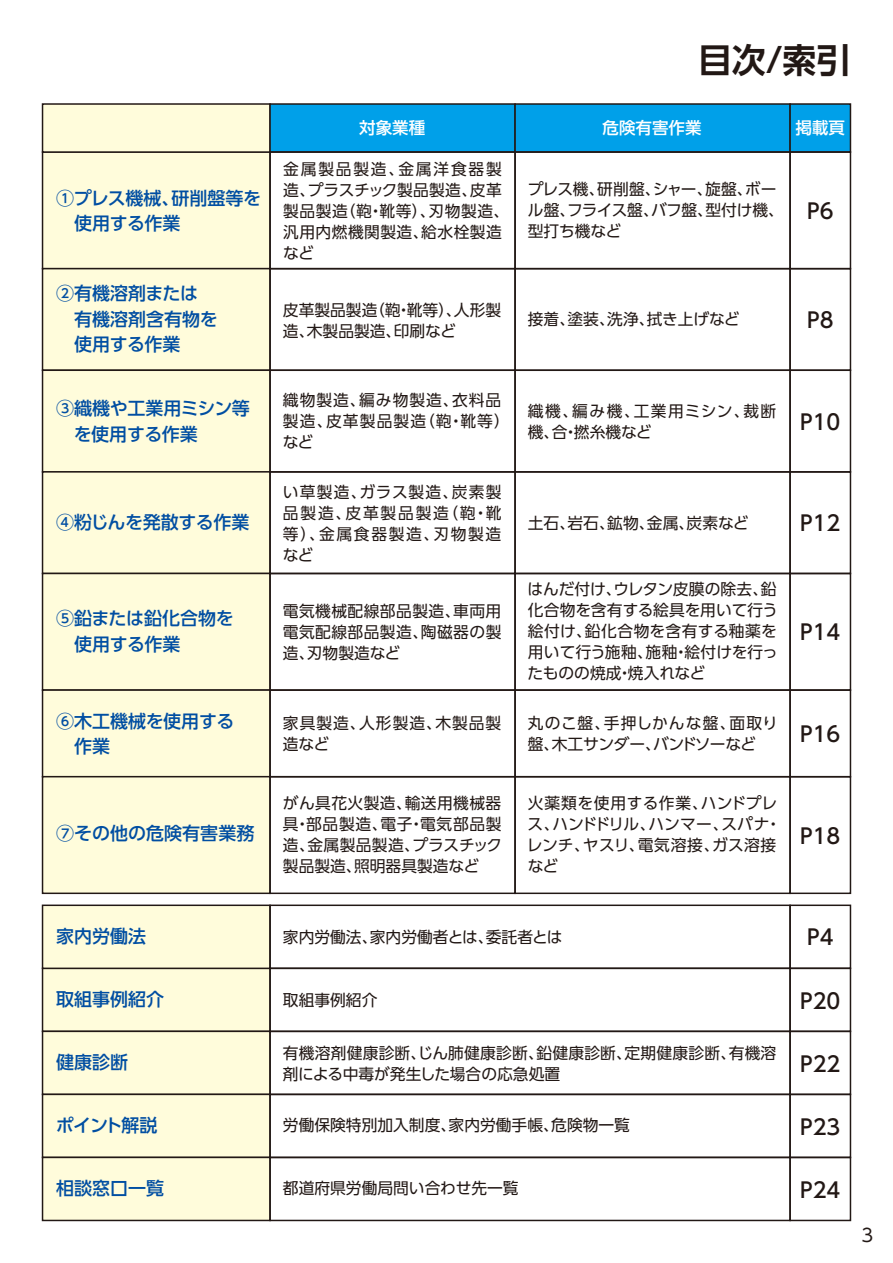
<style>
.page{position:relative;width:893px;height:1263px;background:#fff}
.page>*{position:absolute;margin:0;border:0;box-sizing:border-box;transform-origin:0 0}
.t1{font:700 33.9px "UD Shin Go Pro De";color:#221815}
.t2{font:500 21px "UD Shin Go Pro";color:#221815}
.t3{font:500 18px/25.5px "UD Shin Go Pro";color:#004ea2}
.t4{font:500 18px "UD Shin Go Pro";letter-spacing:-.02em;color:#004ea2}
.t5{font:18px "UD Shin Go Pro";color:#221815}
.t6{font:500 16.5px "UD Shin Go Pro";color:#fff}
.t7{font:15.75px/21px "UD Shin Go Pro";letter-spacing:.005em;color:#221815}
.t8{font:15.75px/21px "UD Shin Go Pro";letter-spacing:.025em;color:#221815}
.t9{font:15.75px/21px "UD Shin Go Pro";letter-spacing:.065em;color:#221815}
.t10{font:15.75px/21px "UD Shin Go Pro";letter-spacing:-.015em;color:#221815}
.t11{font:15.75px/21px "UD Shin Go Pro";letter-spacing:.055em;color:#221815}
</style>
<div class="page">
<div style="left:42px;top:967px;width:229px;height:65px;background:#fffcdb"></div>
<div style="left:42px;top:1030px;width:229px;height:65px;background:#fffcdb;border:2px solid #221815"></div>
<div style="left:42px;top:1094px;width:229px;height:64px;background:#fffcdb;border:2px solid #221815"></div>
<div style="left:42px;top:1157px;width:229px;height:64px;background:#fffcdb;border:2px solid #221815"></div>
<div style="left:42px;top:151px;width:229px;height:118px;background:#fffcdb"></div>
<div style="left:42px;top:268px;width:229px;height:103px;background:#fffcdb;border:2px solid #221815"></div>
<div style="left:42px;top:369px;width:229px;height:104px;background:#fffcdb;border:2px solid #221815"></div>
<div style="left:42px;top:471px;width:229px;height:103px;background:#fffcdb;border:2px solid #221815"></div>
<div style="left:42px;top:573px;width:229px;height:118px;background:#fffcdb;border:2px solid #221815"></div>
<div style="left:42px;top:689px;width:229px;height:88px;background:#fffcdb;border:2px solid #221815"></div>
<div style="left:42px;top:776px;width:229px;height:118px;background:#fffcdb;border:2px solid #221815"></div>
<div style="left:42px;top:103px;width:229px;height:50px;background:#fffcdb;border:2px solid #221815"></div>
<div style="left:269px;top:103px;width:247px;height:50px;background:#00a0e9;border:2px solid #221815"></div>
<div style="left:514px;top:103px;width:277px;height:50px;background:#00a0e9;border:2px solid #221815"></div>
<div style="left:789px;top:103px;width:62px;height:50px;background:#00a0e9;border:2px solid #221815"></div>
<div style="left:789px;top:967px;width:62px;height:65px;border:2px solid #221815"></div>
<div style="left:269px;top:1030px;width:522px;height:65px;border:2px solid #221815"></div>
<div style="left:789px;top:1030px;width:62px;height:65px;border:2px solid #221815"></div>
<div style="left:269px;top:1094px;width:522px;height:64px;border:2px solid #221815"></div>
<div style="left:789px;top:1094px;width:62px;height:64px;border:2px solid #221815"></div>
<div style="left:269px;top:1157px;width:522px;height:64px;border:2px solid #221815"></div>
<div style="left:789px;top:1157px;width:62px;height:64px;border:2px solid #221815"></div>
<div style="left:789px;top:151px;width:62px;height:118px;border:2px solid #221815"></div>
<div style="left:514px;top:151px;width:277px;height:118px;border:2px solid #221815"></div>
<div style="left:269px;top:151px;width:247px;height:118px;border:2px solid #221815"></div>
<div style="left:789px;top:268px;width:62px;height:103px;border:2px solid #221815"></div>
<div style="left:514px;top:268px;width:277px;height:103px;border:2px solid #221815"></div>
<div style="left:269px;top:268px;width:247px;height:103px;border:2px solid #221815"></div>
<div style="left:789px;top:369px;width:62px;height:104px;border:2px solid #221815"></div>
<div style="left:514px;top:369px;width:277px;height:104px;border:2px solid #221815"></div>
<div style="left:269px;top:369px;width:247px;height:104px;border:2px solid #221815"></div>
<div style="left:789px;top:471px;width:62px;height:103px;border:2px solid #221815"></div>
<div style="left:514px;top:471px;width:277px;height:103px;border:2px solid #221815"></div>
<div style="left:269px;top:471px;width:247px;height:103px;border:2px solid #221815"></div>
<div style="left:789px;top:573px;width:62px;height:118px;border:2px solid #221815"></div>
<div style="left:514px;top:573px;width:277px;height:118px;border:2px solid #221815"></div>
<div style="left:269px;top:573px;width:247px;height:118px;border:2px solid #221815"></div>
<div style="left:789px;top:689px;width:62px;height:88px;border:2px solid #221815"></div>
<div style="left:514px;top:689px;width:277px;height:88px;border:2px solid #221815"></div>
<div style="left:269px;top:689px;width:247px;height:88px;border:2px solid #221815"></div>
<div style="left:789px;top:776px;width:62px;height:118px;border:2px solid #221815"></div>
<div style="left:514px;top:776px;width:277px;height:118px;border:2px solid #221815"></div>
<div style="left:269px;top:776px;width:247px;height:118px;border:2px solid #221815"></div>
<div style="left:42px;top:904px;width:229px;height:65px;background:#fffcdb;border:2px solid #221815"></div>
<div style="left:269px;top:904px;width:522px;height:65px;border:2px solid #221815"></div>
<div style="left:789px;top:904px;width:62px;height:65px;border:2px solid #221815"></div>
<p class="t3" style="left:56px;top:184px;width:206px">①プレス機械、研削盤等を　使用する作業</p>
<p class="t3" style="left:56px;top:280px;width:163px">②有機溶剤または　有機溶剤含有物を　使用する作業</p>
<p class="t3" style="left:56px;top:395px;width:195px">③織機や工業用ミシン等　を使用する作業</p>
<p class="t4" style="left:56px;top:507px;width:195px">④粉じんを発散する作業</p>
<p class="t3" style="left:56px;top:605px;width:179px">⑤鉛または鉛化合物を　使用する作業</p>
<p class="t3" style="left:56px;top:708px;width:180px">⑥木工機械を使用する　作業</p>
<p class="t3" style="left:56px;top:820px;width:200px">⑦その他の危険有害業務</p>
<h1 class="t1" style="left:698px;top:32px;width:154px">目次/索引</h1>
<p class="t6" style="left:359px;top:115px;width:67px">対象業種</p>
<p class="t6" style="left:603px;top:115px;width:100px">危険有害作業</p>
<p class="t6" style="left:795px;top:115px;width:51px">掲載頁</p>
<p class="t8" style="left:283px;top:158px;width:228px">金属製品製造、金属洋食器製造、プラスチック製品製造、皮革製品製造（鞄・靴等）、刃物製造、汎用内燃機関製造、給水栓製造など</p>
<p class="t10" style="left:528px;top:178px;width:258px">プレス機、研削盤、シャー、旋盤、ボール盤、フライス盤、バフ盤、型付け機、型打ち機など</p>
<p class="t7" style="left:283px;top:299px;width:220px">皮革製品製造（鞄・靴等）、人形製造、木製品製造、印刷など</p>
<p class="t7" style="left:528px;top:308px;width:213px">接着、塗装、洗浄、拭き上げなど</p>
<p class="t9" style="left:283px;top:389px;width:229px">織物製造、編み物製造、衣料品製造、皮革製品製造（鞄・靴等）など</p>
<p class="t11" style="left:528px;top:400px;width:250px">織機、編み機、工業用ミシン、裁断機、合・撚糸機など</p>
<p class="t7" style="left:283px;top:481px;width:220px;text-align:justify">い草製造、ガラス製造、炭素製品製造、皮革製品製造（鞄・靴等）、金属食器製造、刃物製造など</p>
<p class="t7" style="left:528px;top:512px;width:222px">土石、岩石、鉱物、金属、炭素など</p>
<p class="t7" style="left:283px;top:600px;width:220px;text-align:justify">電気機械配線部品製造、車両用電気配線部品製造、陶磁器の製造、刃物製造など</p>
<p class="t7" style="left:528px;top:578px;width:252px;text-align:justify">はんだ付け、ウレタン皮膜の除去、鉛化合物を含有する絵具を用いて行う絵付け、鉛化合物を含有する釉薬を用いて行う施釉、施釉・絵付けを行ったものの焼成・焼入れなど</p>
<p class="t9" style="left:283px;top:712px;width:220px">家具製造、人形製造、木製品製造など</p>
<p class="t7" style="left:528px;top:712px;width:251px">丸のこ盤、手押しかんな盤、面取り盤、木工サンダー、バンドソーなど</p>
<p class="t7" style="left:283px;top:792px;width:221px;text-align:justify">がん具花火製造、輸送用機械器具・部品製造、電子・電気部品製造、金属製品製造、プラスチック製品製造、照明器具製造など</p>
<p class="t7" style="left:527px;top:792px;width:256px">火薬類を使用する作業、ハンドプレス、ハンドドリル、ハンマー、スパナ・レンチ、ヤスリ、電気溶接、ガス溶接など</p>
<h2 class="t2" style="left:807px;top:194px;width:28px">P6</h2>
<h2 class="t2" style="left:807px;top:303px;width:28px">P8</h2>
<h2 class="t2" style="left:800px;top:405px;width:42px">P10</h2>
<h2 class="t2" style="left:800px;top:506px;width:42px">P12</h2>
<h2 class="t2" style="left:800px;top:615px;width:42px">P14</h2>
<h2 class="t2" style="left:800px;top:717px;width:42px">P16</h2>
<h2 class="t2" style="left:800px;top:819px;width:42px">P18</h2>
<p class="t3" style="left:56px;top:922px;width:91px">家内労働法</p>
<p class="t7" style="left:283px;top:926px;width:281px">家内労働法、家内労働者とは、委託者とは</p>
<h2 class="t2" style="left:807px;top:920px;width:28px">P4</h2>
<p class="t3" style="left:56px;top:986px;width:109px">取組事例紹介</p>
<p class="t3" style="left:56px;top:1049px;width:73px">健康診断</p>
<p class="t3" style="left:56px;top:1112px;width:103px">ポイント解説</p>
<p class="t7" style="left:283px;top:989px;width:96px">取組事例紹介</p>
<p class="t7" style="left:283px;top:1042px;width:495px">有機溶剤健康診断、じん肺健康診断、鉛健康診断、定期健康診断、有機溶剤による中毒が発生した場合の応急処置</p>
<p class="t7" style="left:283px;top:1114px;width:349px">労働保険特別加入制度、家内労働手帳、危険物一覧</p>
<h2 class="t2" style="left:800px;top:983px;width:42px">P20</h2>
<h2 class="t2" style="left:800px;top:1046px;width:42px">P22</h2>
<h2 class="t2" style="left:800px;top:1109px;width:42px">P23</h2>
<p class="t3" style="left:56px;top:1175px;width:109px">相談窓口一覧</p>
<p class="t7" style="left:283px;top:1177px;width:237px">都道府県労働局問い合わせ先一覧</p>
<h2 class="t2" style="left:800px;top:1172px;width:42px">P24</h2>
<p class="t5" style="left:861px;top:1220px;width:13px">3</p>
</div>
